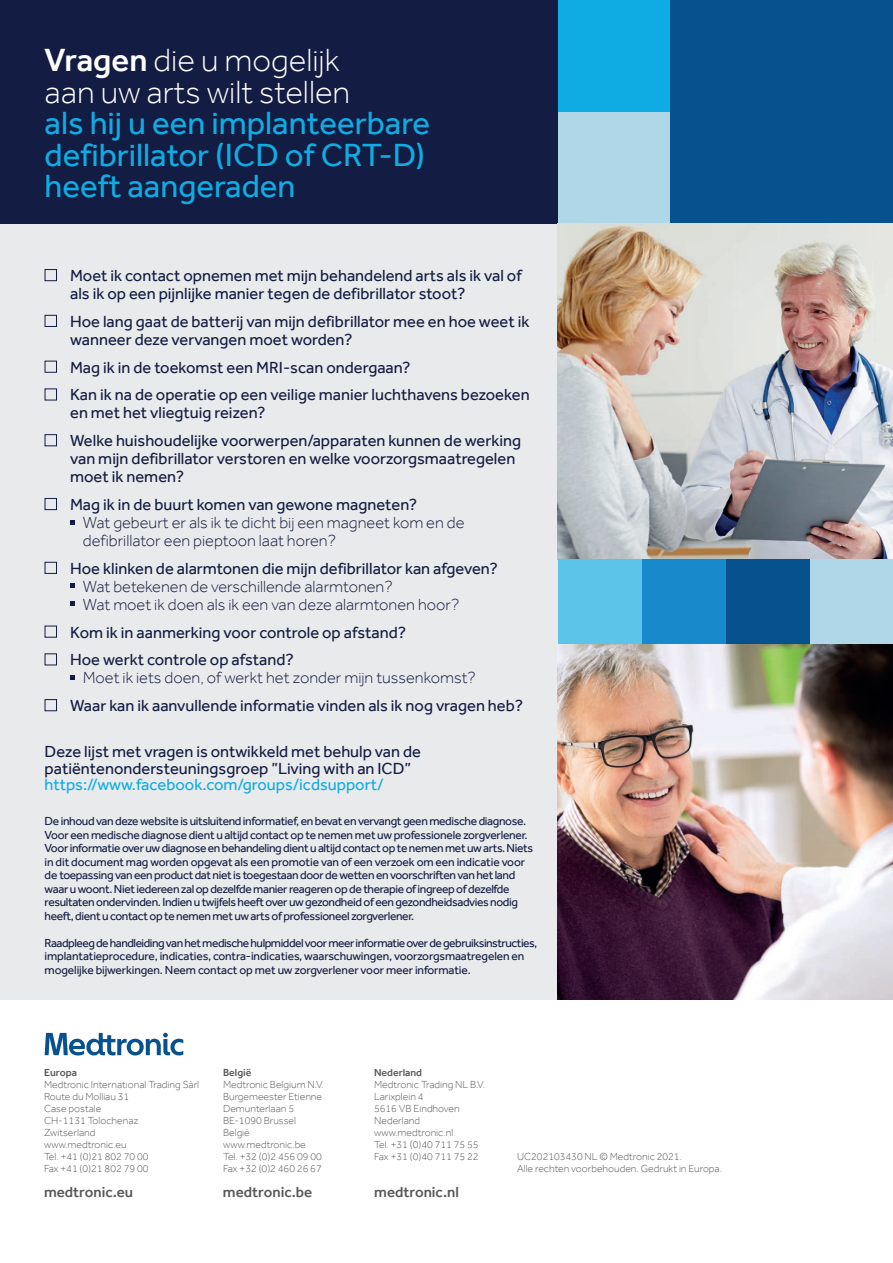
<style>
.page{position:relative;width:893px;height:1263px;background:#fff}
.page>*{position:absolute;margin:0;border:0;box-sizing:border-box;transform-origin:0 0}
.t1{font:33px/31.5px "Effra";color:#0face3}
.t2{font:300 33px/31.5px "Effra";color:#fff}
.t3{font:16.5px/18px "Effra";color:#131c42}
.t4{font:300 16.5px/18px "Effra";color:#131c42}
.t5{font:16.5px "Effra";color:#0face3}
.t6{font:500 15px "Effra";color:#57585a}
.t7{font:12px/13.5px "Effra";letter-spacing:-.03em;color:#131c42}
.t8{font:12px/13.5px "Effra";letter-spacing:-.01em;color:#131c42}
.t9{font:300 10.5px/12px "Effra";color:#57585a}
.t10{font:500 10.5px "Effra";color:#57585a}
.s1{font-weight:500}
</style>
<div class="page">
<div style="left:0;top:223px;width:558px;height:776px;background:#e9eaeb"></div>
<div style="left:0;top:0;width:670px;height:223px;background:#131c42"></div>
<div style="left:670px;top:0;width:223px;height:223px;background:#07528e"></div>
<div style="left:558px;top:112px;width:112px;height:111px;background:#afd7e8"></div>
<div style="left:558px;top:0;width:112px;height:112px;background:#0face3"></div>
<img style="left:558px;top:223px;width:335px;height:337px">
<img style="left:558px;top:644px;width:335px;height:355px">
<div style="left:810px;top:560px;width:83px;height:84px;background:#afd7e8"></div>
<div style="left:558px;top:560px;width:84px;height:84px;background:#5cc4e8"></div>
<div style="left:726px;top:560px;width:84px;height:84px;background:#07528e"></div>
<div style="left:642px;top:560px;width:84px;height:84px;background:#1889cb"></div>
<svg style="left:45px;top:1033px;width:138px;height:22px"></svg>
<div style="left:45px;top:269px;width:12px;height:12px;border:1px solid #131c42"></div>
<div style="left:45px;top:315px;width:12px;height:12px;border:1px solid #131c42"></div>
<div style="left:45px;top:361px;width:12px;height:12px;border:1px solid #131c42"></div>
<div style="left:45px;top:388px;width:12px;height:12px;border:1px solid #131c42"></div>
<div style="left:45px;top:434px;width:12px;height:12px;border:1px solid #131c42"></div>
<div style="left:45px;top:498px;width:12px;height:12px;border:1px solid #131c42"></div>
<svg style="left:70px;top:520px;width:5px;height:4px"></svg>
<div style="left:45px;top:562px;width:12px;height:12px;border:1px solid #131c42"></div>
<svg style="left:70px;top:583px;width:5px;height:5px"></svg>
<svg style="left:70px;top:601px;width:5px;height:5px"></svg>
<div style="left:45px;top:626px;width:12px;height:11px;border:1px solid #131c42"></div>
<div style="left:45px;top:653px;width:12px;height:12px;border:1px solid #131c42"></div>
<svg style="left:70px;top:675px;width:5px;height:5px"></svg>
<div style="left:45px;top:699px;width:12px;height:12px;border:1px solid #131c42"></div>
<h1 class="t2" style="left:45px;top:44px;width:307px"><span class="s1">Vragen</span> die u mogelijk aan uw arts wilt stellen</h1>
<h1 class="t1" style="left:45px;top:107px;width:387px">als hij u een implanteerbare defibrillator (ICD of CRT-D) heeft aangeraden</h1>
<p class="t3" style="left:70px;top:266px;width:453px">Moet ik contact opnemen met mijn behandelend arts als ik val of als ik op een pijnlijke manier tegen de defibrillator stoot?</p>
<p class="t3" style="left:70px;top:312px;width:461px">Hoe lang gaat de batterij van mijn defibrillator mee en hoe weet ik wanneer deze vervangen moet worden?</p>
<p class="t3" style="left:70px;top:353px;width:461px;line-height:27.8px">Mag ik in de toekomst een MRI-scan ondergaan?<br>Kan ik na de operatie op een veilige manier luchthavens bezoeken</p>
<p class="t3" style="left:70px;top:399px;width:453px;line-height:27.8px">en met het vliegtuig reizen?<br>Welke huishoudelijke voorwerpen/apparaten kunnen de werking</p>
<p class="t3" style="left:70px;top:449px;width:447px">van mijn defibrillator verstoren en welke voorzorgsmaatregelen moet ik nemen?</p>
<p class="t3" style="left:70px;top:495px;width:349px">Mag ik in de buurt komen van gewone magneten?</p>
<p class="t4" style="left:83px;top:513px;width:383px">Wat gebeurt er als ik te dicht bij een magneet kom en de defibrillator een pieptoon laat horen?</p>
<p class="t3" style="left:70px;top:559px;width:429px">Hoe klinken de alarmtonen die mijn defibrillator kan afgeven?</p>
<p class="t4" style="left:83px;top:577px;width:378px">Wat betekenen de verschillende alarmtonen?<br>Wat moet ik doen als ik een van deze alarmtonen hoor?</p>
<p class="t3" style="left:70px;top:618px;width:337px;line-height:27.8px">Kom ik in aanmerking voor controle op afstand?<br>Hoe werkt controle op afstand?</p>
<p class="t4" style="left:83px;top:669px;width:394px">Moet ik iets doen, of werkt het zonder mijn tussenkomst?</p>
<p class="t3" style="left:70px;top:696px;width:454px">Waar kan ik aanvullende informatie vinden als ik nog vragen heb?</p>
<p class="t3" style="left:45px;top:743px;width:378px;line-height:16.5px">Deze lijst met vragen is ontwikkeld met behulp van de patiëntenondersteuningsgroep ”Living with an ICD”</p>
<p class="t5" style="left:45px;top:775px;width:341px">https://www.facebook.com/groups/icdsupport/</p>
<p class="t7" style="left:45px;top:814px;width:490px">De inhoud van deze website is uitsluitend informatief, en bevat en vervangt geen medische diagnose.<br>Voor een medische diagnose dient u altijd contact op te nemen met uw professionele zorgverlener.<br>Voor informatie over uw diagnose en behandeling dient u altijd contact op te nemen met uw arts. Niets in dit document mag worden opgevat als een promotie van of een verzoek om een indicatie voor de toepassing van een product dat niet is toegestaan door de wetten en voorschriften van het land waar u woont. Niet iedereen zal op dezelfde manier reageren op de therapie of ingreep of dezelfde resultaten ondervinden. Indien u twijfels heeft over uw gezondheid of een gezondheidsadvies nodig heeft, dient u contact op te nemen met uw arts of professioneel zorgverlener.</p>
<p class="t8" style="left:45px;top:936px;width:494px">Raadpleeg de handleiding van het medische hulpmiddel voor meer informatie over de gebruiksinstructies, implantatieprocedure, indicaties, contra-indicaties, waarschuwingen, voorzorgsmaatregelen en mogelijke bijwerkingen. Neem contact op met uw zorgverlener voor meer informatie.</p>
<p class="t10" style="left:223px;top:1066px;width:30px">België</p>
<p class="t9" style="left:223px;top:1078px;width:102px">Medtronic Belgium N.V.<br>Burgemeester Etienne<br>Demunterlaan 5<br>BE-1090 Brussel<br>België www.medtronic.be<br>Tel. +32 (0)2 456 09 00<br>Fax +32 (0)2 460 26 67</p>
<p class="t10" style="left:374px;top:1066px;width:50px">Nederland</p>
<p class="t9" style="left:374px;top:1078px;width:113px">Medtronic Trading NL B.V.<br>Larixplein 4<br>5616 VB Eindhoven<br>Nederland www.medtronic.nl<br>Tel. +31 (0)40 711 75 55<br>Fax +31 (0)40 711 75 22</p>
<p class="t10" style="left:44px;top:1066px;width:34px">Europa</p>
<p class="t9" style="left:44px;top:1078px;width:157px">Medtronic International Trading Sàrl<br>Route du Molliau 31<br>Case postale<br>CH-1131 Tolochenaz<br>Zwitserland<br>www.medtronic.eu<br>Tel. +41 (0)21 802 70 00<br>Fax +41 (0)21 802 79 00</p>
<p class="t6" style="left:44px;top:1183px;width:90px">medtronic.eu</p>
<p class="t6" style="left:223px;top:1183px;width:91px">medtronic.be</p>
<p class="t6" style="left:374px;top:1183px;width:86px">medtronic.nl</p>
<p class="t9" style="left:517px;top:1150px;width:206px">UC202103430 NL © Medtronic 2021.<br>Alle rechten voorbehouden. Gedrukt in Europa.</p>
</div>
